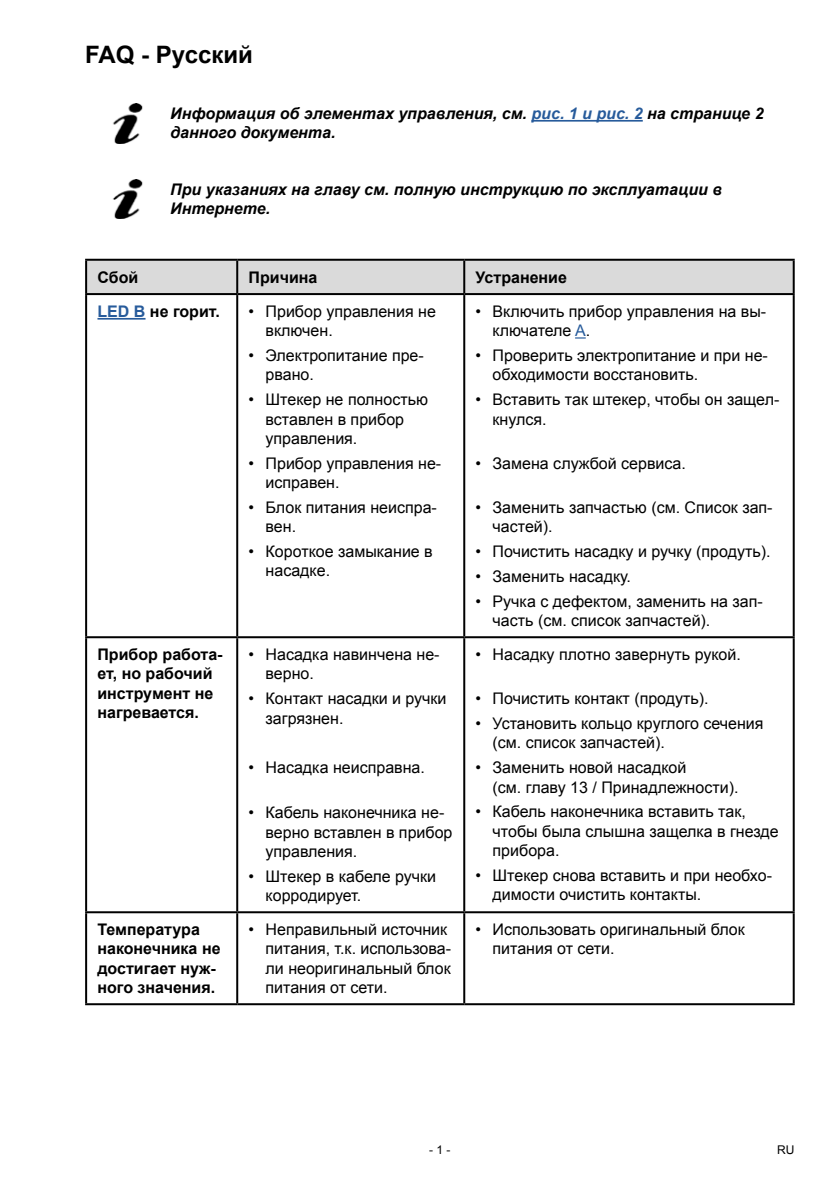
<style>
.page{position:relative;width:840px;height:1191px;background:#fff}
.page>*{position:absolute;margin:0;border:0;box-sizing:border-box;transform-origin:0 0}
.t1{font:700 24px "Arial";color:#000}
.t2{font:16px/19.2px "Arial";color:#000}
.t3{font:italic 700 16px/19.2px "Arial";color:#000}
.t4{font:700 16px/19.2px "Arial";color:#000}
.t5{font:12px "Arial";color:#000}
.s1{color:#275b9b}
</style>
<div class="page">
<hr style="left:531px;top:120px;width:111px;height:2px;background:#275b9b">
<img style="left:113px;top:104px;width:30px;height:39px">
<img style="left:113px;top:179px;width:30px;height:39px">
<div style="left:87px;top:261px;width:705px;height:32px;background:#dadada"></div>
<hr style="left:85px;top:259px;width:152px;height:2px;background:#000">
<hr style="left:85px;top:261px;width:2px;height:32px;background:#000">
<hr style="left:237px;top:259px;width:227px;height:2px;background:#000">
<hr style="left:236px;top:261px;width:2px;height:32px;background:#000">
<hr style="left:464px;top:259px;width:330px;height:2px;background:#000">
<hr style="left:463px;top:261px;width:2px;height:32px;background:#000">
<hr style="left:792px;top:261px;width:2px;height:32px;background:#000">
<hr style="left:85px;top:293px;width:152px;height:2px;background:#000">
<hr style="left:85px;top:295px;width:2px;height:341px;background:#000">
<hr style="left:237px;top:293px;width:227px;height:2px;background:#000">
<hr style="left:236px;top:295px;width:2px;height:341px;background:#000">
<hr style="left:464px;top:293px;width:330px;height:2px;background:#000">
<hr style="left:463px;top:295px;width:2px;height:341px;background:#000">
<hr style="left:792px;top:295px;width:2px;height:341px;background:#000">
<hr style="left:85px;top:636px;width:152px;height:2px;background:#000">
<hr style="left:85px;top:638px;width:2px;height:273px;background:#000">
<hr style="left:237px;top:636px;width:227px;height:2px;background:#000">
<hr style="left:236px;top:638px;width:2px;height:273px;background:#000">
<hr style="left:464px;top:636px;width:330px;height:2px;background:#000">
<hr style="left:463px;top:638px;width:2px;height:273px;background:#000">
<hr style="left:792px;top:638px;width:2px;height:273px;background:#000">
<hr style="left:85px;top:911px;width:152px;height:2px;background:#000">
<hr style="left:85px;top:913px;width:2px;height:90px;background:#000">
<hr style="left:237px;top:911px;width:227px;height:2px;background:#000">
<hr style="left:236px;top:913px;width:2px;height:90px;background:#000">
<hr style="left:464px;top:911px;width:330px;height:2px;background:#000">
<hr style="left:463px;top:913px;width:2px;height:90px;background:#000">
<hr style="left:792px;top:913px;width:2px;height:90px;background:#000">
<hr style="left:85px;top:1003px;width:152px;height:2px;background:#000">
<hr style="left:237px;top:1003px;width:227px;height:2px;background:#000">
<hr style="left:464px;top:1003px;width:330px;height:2px;background:#000">
<hr style="left:97px;top:318px;width:48px;height:1px;background:#275b9b">
<h1 class="t1" style="left:85px;top:38px;width:169px">FAQ - Русский</h1>
<p class="t3" style="left:170px;top:104px;width:594px">Информация об элементах управления, см. <span class="s1">рис. 1 и рис. 2</span> на странице 2 данного документа.</p>
<p class="t3" style="left:170px;top:180px;width:553px">При указаниях на главу см. полную инструкцию по эксплуатации в<br>Интернете.</p>
<p class="t4" style="left:97px;top:268px;width:42px">Сбой</p>
<p class="t4" style="left:248px;top:268px;width:70px">Причина</p>
<p class="t4" style="left:475px;top:268px;width:93px">Устранение</p>
<p class="t4" style="left:97px;top:302px;width:124px"><span class="s1">LED B</span> не горит.</p>
<p class="t2" style="left:265px;top:302px;width:172px;text-indent:-17px">• Прибор управления не включен.</p>
<p class="t2" style="left:265px;top:346px;width:160px;text-indent:-17px">• Электропитание пре&shy;рвано.</p>
<p class="t2" style="left:265px;top:390px;width:164px;text-indent:-17px">• Штекер не полностью вставлен в прибор управления.</p>
<p class="t2" style="left:265px;top:453px;width:177px;text-indent:-17px">• Прибор управления не&shy;исправен.</p>
<p class="t2" style="left:265px;top:498px;width:173px;text-indent:-17px">• Блок питания неиспра&shy;вен.</p>
<p class="t2" style="left:265px;top:542px;width:169px;text-indent:-17px">• Короткое замыкание в насадке.</p>
<p class="t2" style="left:492px;top:302px;width:275px;text-indent:-17px">• Включить прибор управления на вы&shy;ключателе <span class="s1">A</span>.</p>
<p class="t2" style="left:492px;top:346px;width:276px;text-indent:-17px">• Проверить электропитание и при не&shy;обходимости восстановить.</p>
<p class="t2" style="left:492px;top:390px;width:288px;text-indent:-17px">• Вставить так штекер, чтобы он защел&shy;кнулся.</p>
<p class="t2" style="left:475px;top:453px;width:212px">• Замена службой сервиса.</p>
<p class="t2" style="left:492px;top:498px;width:281px;text-indent:-17px">• Заменить запчастью (см. Список зап&shy;частей).</p>
<p class="t2" style="left:475px;top:542px;width:296px">• Почистить насадку и ручку (продуть).</p>
<p class="t2" style="left:475px;top:566px;width:157px">• Заменить насадку.</p>
<p class="t2" style="left:492px;top:591px;width:271px;text-indent:-17px">• Ручка с дефектом, заменить на зап&shy;часть (см. список запчастей).</p>
<p class="t4" style="left:97px;top:645px;width:126px">Прибор работа&shy;ет, но рабочий инструмент не нагревается.</p>
<p class="t2" style="left:265px;top:645px;width:175px;text-indent:-17px">• Насадка навинчена не&shy;верно.</p>
<p class="t2" style="left:265px;top:689px;width:182px;text-indent:-17px">• Контакт насадки и ручки загрязнен.</p>
<p class="t2" style="left:248px;top:758px;width:178px">• Насадка неисправна.</p>
<p class="t2" style="left:265px;top:803px;width:188px;text-indent:-17px">• Кабель наконечника не&shy;верно вставлен в прибор управления.</p>
<p class="t2" style="left:265px;top:866px;width:172px;text-indent:-17px">• Штекер в кабеле ручки корродирует.</p>
<p class="t2" style="left:475px;top:645px;width:267px">• Насадку плотно завернуть рукой.</p>
<p class="t2" style="left:475px;top:689px;width:234px">• Почистить контакт (продуть).</p>
<p class="t2" style="left:492px;top:714px;width:272px;text-indent:-17px">• Установить кольцо круглого сечения (см. список запчастей).</p>
<p class="t2" style="left:492px;top:758px;width:247px;text-indent:-17px">• Заменить новой насадкой<br>(см. главу 13 / Принадлежности).</p>
<p class="t2" style="left:492px;top:802px;width:287px;text-indent:-17px">• Кабель наконечника вставить так, чтобы была слышна защелка в гнезде прибора.</p>
<p class="t2" style="left:492px;top:865px;width:281px;text-indent:-17px">• Штекер снова вставить и при необхо&shy;димости очистить контакты.</p>
<p class="t4" style="left:97px;top:920px;width:124px">Температура наконечника не достигает нуж&shy;ного значения.</p>
<p class="t2" style="left:265px;top:920px;width:187px;text-indent:-17px">• Неправильный источник питания, т.к. использова&shy;ли неоригинальный блок питания от сети.</p>
<p class="t2" style="left:492px;top:920px;width:253px;text-indent:-17px">• Использовать оригинальный блок питания от сети.</p>
<p class="t5" style="left:429px;top:1142px;width:23px">-1-</p>
<p class="t5" style="left:776px;top:1142px;width:19px">RU</p>
</div>
